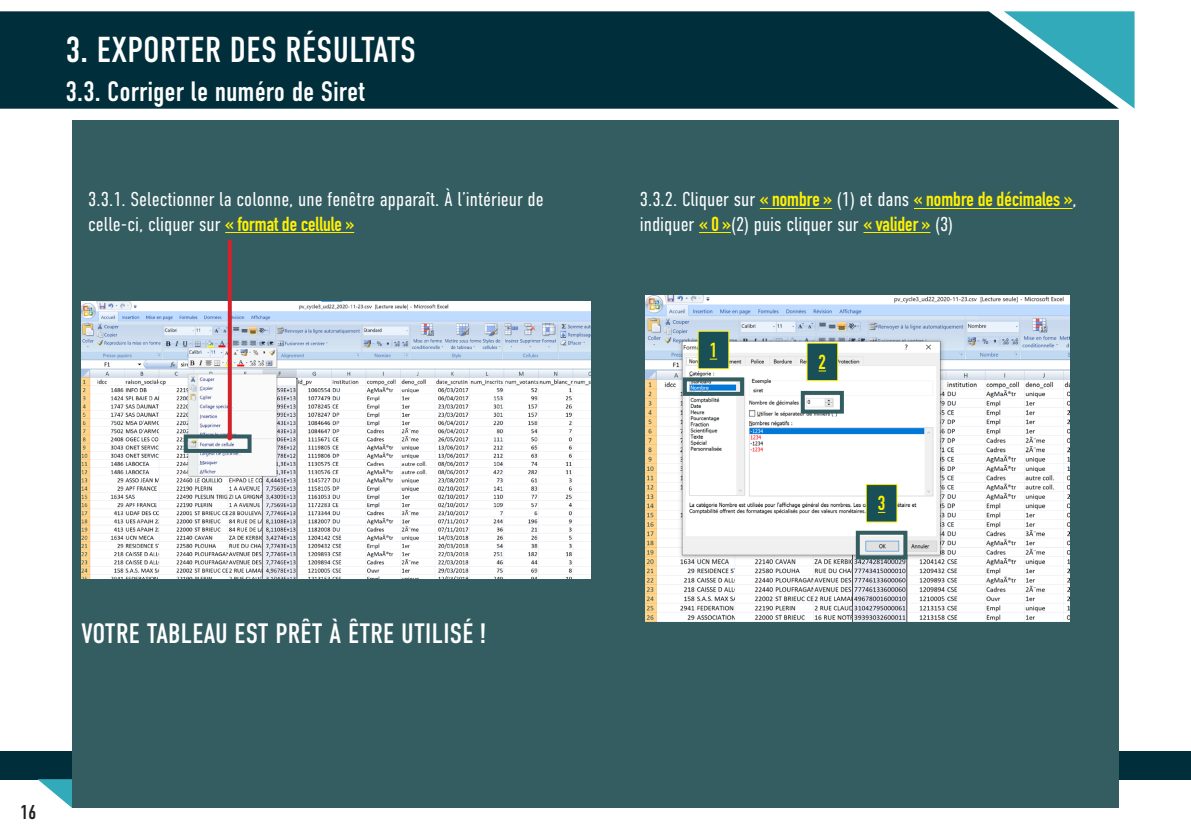
<style>
.page{position:relative;width:1191px;height:840px;background:#fff}
.page>*{position:absolute;margin:0;border:0;box-sizing:border-box;transform-origin:0 0}
._1{font:36px "DIN Condensed";letter-spacing:.01em;color:#fff}
.Commentaire_Bas{font:28px "DIN Condensed";letter-spacing:.01em;color:#fff}
._2{font:28px "DIN Condensed";color:#fff}
._3{font:300 20px/24px "DIN Condensed";color:#fff}
._3-2{font:700 20px "DIN Condensed";color:#fff101}
.t1{font:20px "DIN Condensed";color:#231f20}
.s1{font-weight:700;color:#fff101}
</style>
<div class="page">
<div style="left:0;top:750px;width:1191px;height:28px;background:#002f3b"></div>
<svg style="left:37px;top:778px;width:35px;height:29px"></svg>
<div style="left:72px;top:120px;width:1047px;height:687px;background:#345d62"></div>
<svg style="left:1119px;top:11px;width:15px;height:98px"></svg>
<svg style="left:0;top:11px;width:1119px;height:98px;background:#073844"></svg>
<hr style="left:225px;top:232px;width:129px;height:1px;background:#fff101">
<hr style="left:760px;top:208px;width:72px;height:1px;background:#fff101">
<hr style="left:914px;top:208px;width:158px;height:1px;background:#fff101">
<hr style="left:699px;top:232px;width:32px;height:1px;background:#fff101">
<hr style="left:863px;top:232px;width:67px;height:1px;background:#fff101">
<img style="left:81px;top:301px;width:509px;height:277px">
<img style="left:645px;top:295px;width:424px;height:326px">
<div style="left:683px;top:377px;width:61px;height:18px;border:4px solid #345d62"></div>
<div style="left:801px;top:390px;width:43px;height:23px;border:4px solid #345d62"></div>
<div style="left:855px;top:530px;width:52px;height:29px;border:4px solid #345d62"></div>
<div style="left:698px;top:331px;width:31px;height:37px;background:#195057"></div>
<div style="left:698px;top:331px;width:31px;height:38px;border:1px solid #fff101"></div>
<div style="left:807px;top:343px;width:30px;height:37px;background:#195057"></div>
<div style="left:866px;top:484px;width:31px;height:37px;background:#195057"></div>
<div style="left:866px;top:484px;width:31px;height:38px;border:1px solid #fff101"></div>
<div style="left:184px;top:434px;width:67px;height:18px;border:4px solid #345d62"></div>
<svg style="left:228px;top:240px;width:4px;height:193px"></svg>
<svg style="left:227px;top:433px;width:5px;height:7px"></svg>
<p class="_1" style="left:66px;top:29px;width:352px">3. EXPORTER DES RÉSULTATS</p>
<p class="_2" style="left:66px;top:76px;width:301px">3.3. Corriger le numéro de Siret</p>
<p class="_3" style="left:88px;top:187px;width:457px">3.3.1. Selectionner la colonne, une fenêtre apparaît. À l’intérieur de celle-ci, cliquer sur <span class="s1">« format de cellule »</span></p>
<p class="_3" style="left:640px;top:187px;width:438px">3.3.2. Cliquer sur <span class="s1">« nombre »</span> (1) et dans <span class="s1">« nombre de décimales »</span>, indiquer <span class="s1">« 0 »</span>(2) puis cliquer sur <span class="s1">« valider »</span> (3)</p>
<p class="Commentaire_Bas" style="left:81px;top:617px;width:406px">VOTRE TABLEAU EST PRÊT À ÊTRE UTILISÉ !</p>
<p class="_3-2" style="left:709px;top:336px;width:9px">1</p>
<p class="_3-2" style="left:818px;top:348px;width:9px">2</p>
<p class="_3-2" style="left:878px;top:489px;width:9px">3</p>
<p class="t1" style="left:20px;top:800px;width:18px">16</p>
</div>
